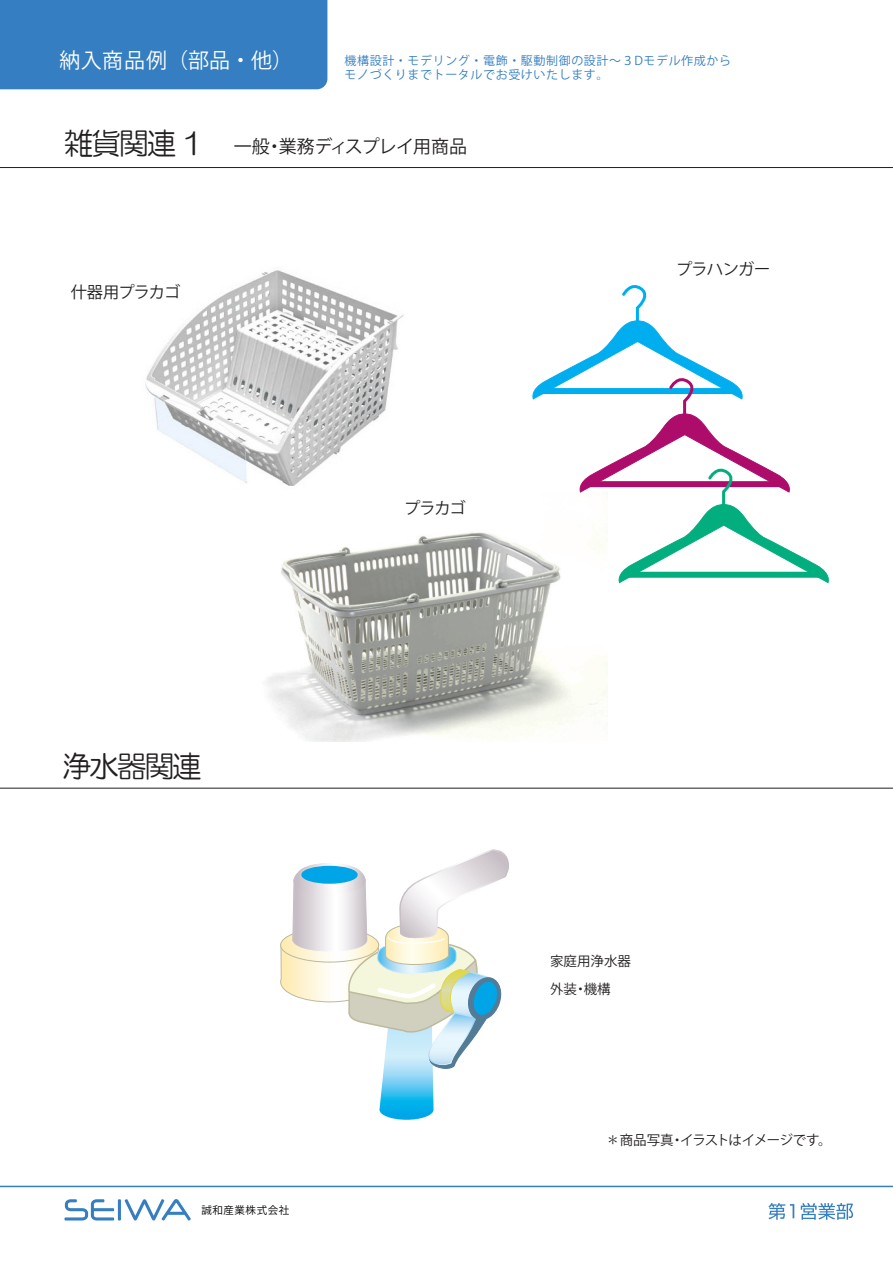
<style>
.page{position:relative;width:893px;height:1263px;background:#fff}
.page>*{position:absolute;margin:0;border:0;box-sizing:border-box;transform-origin:0 0}
.t1{font:30px "HG Maru Gothic MPRO";letter-spacing:-.08em;color:#231f20}
.t2{font:21px "Koz Go Pr 6 N";letter-spacing:.015em;color:#fff}
.t3{font:18px "Koz Go Pr 6 N";letter-spacing:-.02em;color:#231f20}
.t4{font:16.2px "Koz Go Pr 6 N";letter-spacing:-.05em;color:#231f20}
.t5{font:13.5px "Koz Go Pr 6 N";letter-spacing:-.05em;color:#231f20}
.t6{font:13.5px/28.2px "Koz Go Pr 6 N";color:#231f20}
.t7{font:12px/14.4px "Koz Go Pr 6 N";letter-spacing:.05em;color:#347ec1}
.t8{font:10.5px "Koz Go Pr 6 N";letter-spacing:.05em;color:#030303}
</style>
<div class="page">
<img style="left:145px;top:270px;width:259px;height:216px">
<img style="left:266px;top:532px;width:341px;height:209px">
<div style="left:0;top:0;width:327px;height:89px;background:#347ec1"></div>
<hr style="left:0;top:167px;width:893px;height:1px;background:#231f20">
<hr style="left:0;top:1186px;width:893px;height:1px;background:#347ec1">
<svg style="left:64px;top:1199px;width:127px;height:22px"></svg>
<svg style="left:768px;top:1203px;width:26px;height:17px"></svg>
<svg style="left:801px;top:1203px;width:52px;height:17px"></svg>
<hr style="left:0;top:788px;width:893px;height:1px;background:#231f20">
<svg style="left:528px;top:285px;width:301px;height:299px"></svg>
<div style="left:627px;top:572px;width:193px;height:6px;background:#02ae7e"></div>
<svg style="left:280px;top:849px;width:229px;height:271px"></svg>
<h2 class="t2" style="left:59px;top:48px;width:235px">納入商品例（部品・他）</h2>
<p class="t7" style="left:345px;top:54px;width:388px">機構設計・モデリング・電飾・駆動制御の設計～３Dモデル作成からモノづくりまでトータルでお受けいたします。</p>
<h1 class="t1" style="left:64px;top:128px;width:141px">雑貨関連 1</h1>
<h3 class="t3" style="left:234px;top:136px;width:235px">一般・業務ディスプレイ用商品</h3>
<h3 class="t4" style="left:71px;top:283px;width:111px">什器用プラカゴ</h3>
<h3 class="t4" style="left:404px;top:499px;width:63px">プラカゴ</h3>
<h3 class="t4" style="left:676px;top:260px;width:96px">プラハンガー</h3>
<h1 class="t1" style="left:62px;top:751px;width:142px">浄水器関連</h1>
<p class="t8" style="left:202px;top:1204px;width:89px">誠和産業株式会社</p>
<p class="t6" style="left:550px;top:947px;width:82px">家庭用浄水器外装・機構</p>
<p class="t5" style="left:606px;top:1132px;width:227px">＊商品写真・イラストはイメージです。</p>
</div>
